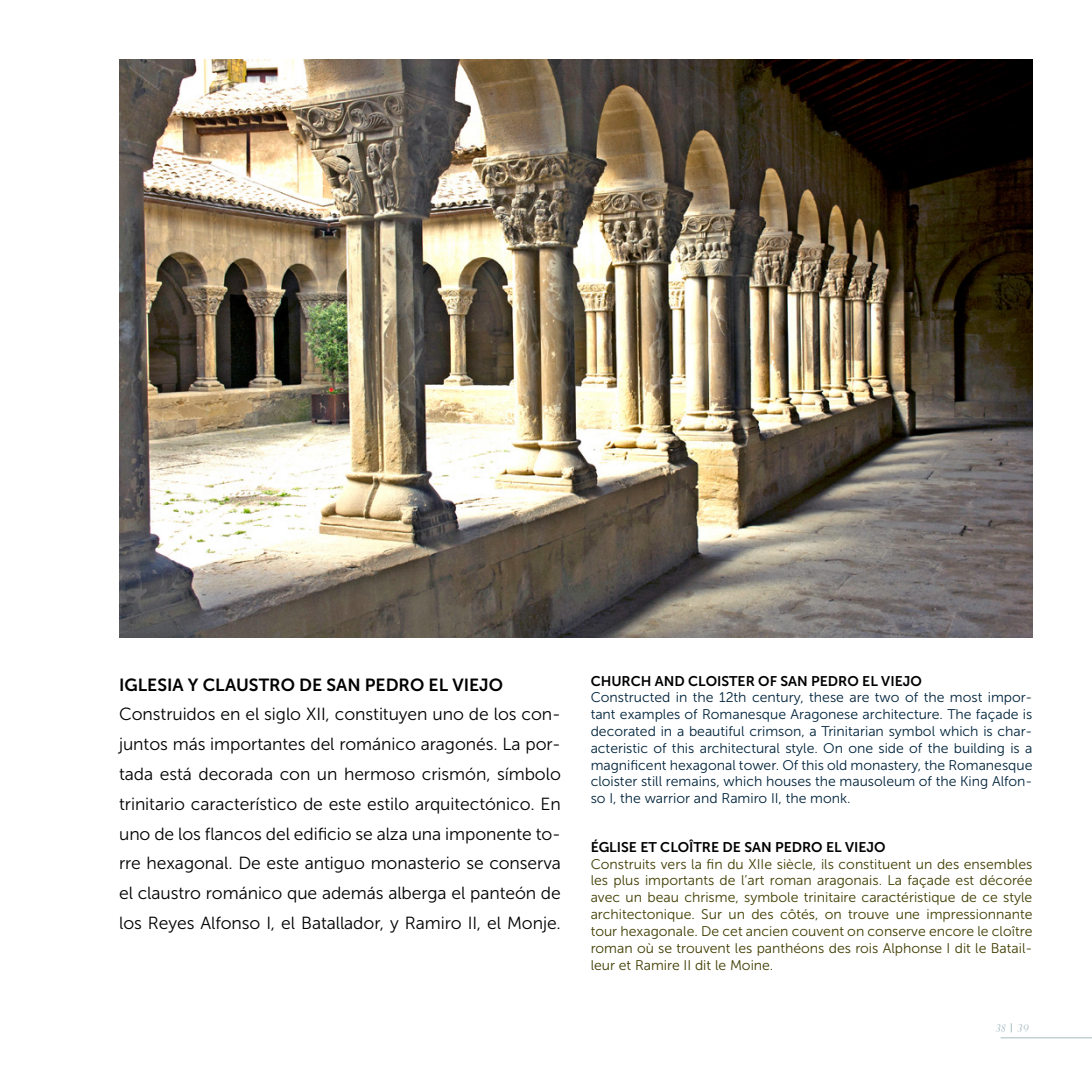
<style>
.page{position:relative;width:1092px;height:1092px;background:#fff}
.page>*{position:absolute;margin:0;border:0;box-sizing:border-box;transform-origin:0 0}
.t1{font:17.5px/29.8px "Museo Sans 300";letter-spacing:-.005em;color:#000;text-align:justify}
.t2{font:17.5px "Museo Sans 700";color:#000}
.t3{font:14px/16.8px "Museo Sans 300";color:#00243c;text-align:justify}
.t4{font:14px/16.8px "Museo Sans 300";color:#413e02;text-align:justify}
.t5{font:14px "Museo Sans 700";color:#000}
.t6{font:italic 10.5px "Orpheus Pro";color:#a7bbc1}
</style>
<div class="page">
<hr style="left:1000px;top:1037px;width:91px;height:1px;background:#a7bbc1">
<img style="left:119px;top:60px;width:913px;height:577px">
<p class="t2" style="left:119px;top:674px;width:385px">IGLESIA Y CLAUSTRO DE SAN PEDRO EL VIEJO</p>
<p class="t1" style="left:119px;top:699px;width:443px">Construidos en el siglo XII, constituyen uno de los con&shy;juntos más importantes del románico aragonés. La por&shy;tada está decorada con un hermoso crismón, símbolo trinitario característico de este estilo arquitectónico. En uno de los flancos del edificio se alza una imponente to&shy;rre hexagonal. De este antiguo monasterio se conserva el claustro románico que además alberga el panteón de los Reyes Alfonso I, el Batallador, y Ramiro II, el Monje.</p>
<p class="t5" style="left:590px;top:673px;width:332px">CHURCH AND CLOISTER OF SAN PEDRO EL VIEJO</p>
<p class="t3" style="left:590px;top:689px;width:443px">Constructed in the 12th century, these are two of the most impor&shy;tant examples of Romanesque Aragonese architecture. The façade is decorated in a beautiful crimson, a Trinitarian symbol which is char&shy;acteristic of this architectural style. On one side of the building is a magnificent hexagonal tower. Of this old monastery, the Romanesque cloister still remains, which houses the mausoleum of the King Alfon&shy;so I, the warrior and Ramiro II, the monk.</p>
<p class="t5" style="left:590px;top:839px;width:296px">ÉGLISE ET CLOÎTRE DE SAN PEDRO EL VIEJO</p>
<p class="t4" style="left:590px;top:855px;width:443px">Construits vers la fin du XIIe siècle, ils constituent un des ensembles les plus importants de l’art roman aragonais. La façade est décorée avec un beau chrisme, symbole trinitaire caractéristique de ce style architectonique. Sur un des côtés, on trouve une impressionnante tour hexagonale. De cet ancien couvent on conserve encore le cloître roman où se trouvent les panthéons des rois Alphonse I dit le Batail&shy;leur et Ramire II dit le Moine.</p>
<p class="t6" style="left:995px;top:1020px;width:34px">38 39</p>
</div>
